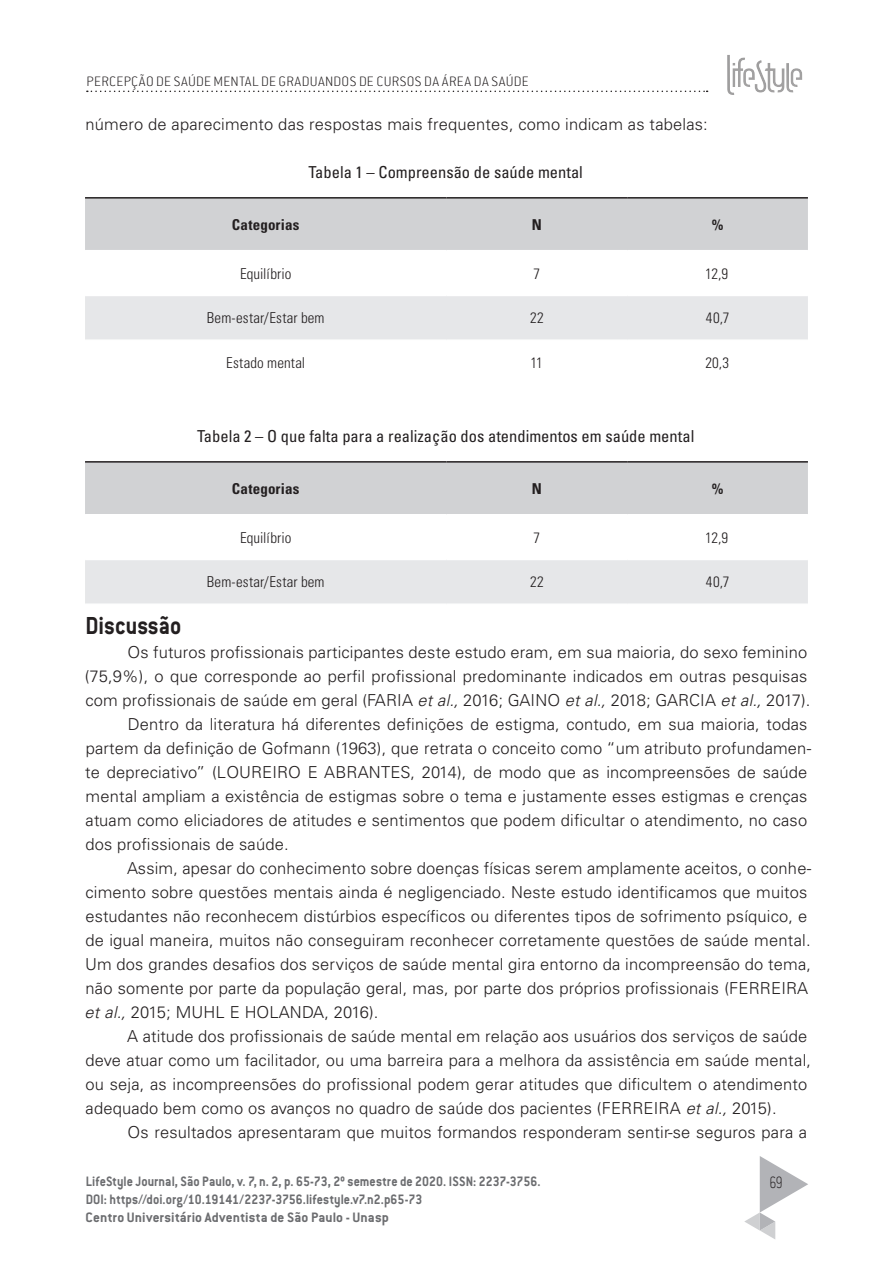
<style>
.page{position:relative;width:893px;height:1263px;background:#fff}
.page>*{position:absolute;margin:0;border:0;box-sizing:border-box;transform-origin:0 0}
.T2{font:700 27px "Conduit ITC Std";color:#231f20;scale:.9 1}
.t1{font:200 18px "Conduit ITC Std";color:#231f20;scale:.75 1}
.CORPO{font:300 16.5px/24px "Univers LT Std";letter-spacing:.01em;color:#231f20}
.Legenda{font:condensed 16.5px "Univers LT Std";color:#231f20}
.t2{font:700 15px/18px "Conduit ITC Std";letter-spacing:.005em;color:#6c6d70;scale:.91 1}
.Celula{font:300 condensed 15px "Univers LT Std";letter-spacing:.01em;color:#231f20}
.t3{font:200 15px "Conduit ITC Std";letter-spacing:.02em;color:#231f20}
.Cabeçalho{font:700 condensed 15px "Univers LT Std";letter-spacing:.01em;color:#231f20}
.s1{font-style:italic}
</style>
<div class="page">
<svg style="left:744px;top:1156px;width:64px;height:83px"></svg>
<svg style="left:87px;top:91px;width:621px;height:1px"></svg>
<div style="left:727px;top:54px;width:77px;height:43px;background:#231f20;opacity:.75"></div>
<div style="left:85px;top:199px;width:723px;height:51px;background:#d1d2d4"></div>
<div style="left:85px;top:296px;width:723px;height:43px;background:#e6e7e9"></div>
<hr style="left:85px;top:197px;width:361px;height:2px;background:#231f20">
<hr style="left:446px;top:197px;width:181px;height:2px;background:#231f20">
<hr style="left:627px;top:197px;width:181px;height:2px;background:#231f20">
<svg style="left:85px;top:463px;width:723px;height:140px"></svg>
<hr style="left:85px;top:514px;width:361px;height:1px;background:#fff">
<hr style="left:446px;top:514px;width:181px;height:1px;background:#fff">
<hr style="left:627px;top:514px;width:181px;height:1px;background:#fff">
<hr style="left:85px;top:559px;width:361px;height:1px;background:#fff">
<hr style="left:446px;top:559px;width:181px;height:1px;background:#fff">
<hr style="left:627px;top:559px;width:181px;height:1px;background:#fff">
<hr style="left:85px;top:461px;width:361px;height:2px;background:#231f20">
<hr style="left:446px;top:461px;width:181px;height:2px;background:#231f20">
<hr style="left:627px;top:461px;width:181px;height:2px;background:#231f20">
<p class="t3" style="left:87px;top:73px;width:443px">PERCEPÇÃO DE SAÚDE MENTAL DE GRADUANDOS DE CURSOS DA ÁREA DA SAÚDE</p>
<p class="CORPO" style="left:86px;top:112px;width:624px">número de aparecimento das respostas mais frequentes, como indicam as tabelas:</p>
<p class="Legenda" style="left:308px;top:162px;width:276px">Tabela 1 – Compreensão de saúde mental</p>
<p class="Cabeçalho" style="left:232px;top:215px;width:69px">Categorias</p>
<p class="Cabeçalho" style="left:532px;top:215px;width:12px">N</p>
<p class="Cabeçalho" style="left:712px;top:215px;width:13px">%</p>
<p class="Celula" style="left:240px;top:264px;width:53px">Equilíbrio</p>
<p class="Celula" style="left:533px;top:264px;width:8px">7</p>
<p class="Celula" style="left:705px;top:264px;width:25px">12,9</p>
<p class="Celula" style="left:207px;top:309px;width:119px">Bem-estar/Estar bem</p>
<p class="Celula" style="left:530px;top:309px;width:15px">22</p>
<p class="Celula" style="left:706px;top:309px;width:25px">40,7</p>
<p class="Celula" style="left:226px;top:354px;width:81px">Estado mental</p>
<p class="Celula" style="left:531px;top:354px;width:14px">11</p>
<p class="Celula" style="left:705px;top:354px;width:25px">20,3</p>
<p class="Legenda" style="left:197px;top:426px;width:499px">Tabela 2 – O que falta para a realização dos atendimentos em saúde mental</p>
<p class="Cabeçalho" style="left:232px;top:479px;width:69px">Categorias</p>
<p class="Cabeçalho" style="left:532px;top:479px;width:12px">N</p>
<p class="Cabeçalho" style="left:712px;top:479px;width:13px">%</p>
<p class="Celula" style="left:240px;top:528px;width:53px">Equilíbrio</p>
<p class="Celula" style="left:533px;top:528px;width:8px">7</p>
<p class="Celula" style="left:705px;top:528px;width:25px">12,9</p>
<p class="Celula" style="left:207px;top:573px;width:119px">Bem-estar/Estar bem</p>
<p class="Celula" style="left:530px;top:573px;width:15px">22</p>
<p class="Celula" style="left:706px;top:573px;width:25px">40,7</p>
<p class="T2" style="left:85px;top:610px;width:108px">Discussão</p>
<p class="CORPO" style="left:85px;top:640px;width:727px;text-indent:43px">Os futuros profissionais participantes deste estudo eram, em sua maioria, do sexo feminino (75,9%), o que corresponde ao perfil profissional predominante indicados em outras pesquisas com profissionais de saúde em geral (FARIA <span class="s1">et al.,</span> 2016; GAINO <span class="s1">et al.,</span> 2018; GARCIA <span class="s1">et al.,</span> 2017).</p>
<p class="CORPO" style="left:85px;top:712px;width:727px;text-indent:43px">Dentro da literatura há diferentes definições de estigma, contudo, em sua maioria, todas partem da definição de Gofmann (1963), que retrata o conceito como “um atributo profundamen&shy;te depreciativo” (LOUREIRO E ABRANTES, 2014), de modo que as incompreensões de saúde mental ampliam a existência de estigmas sobre o tema e justamente esses estigmas e crenças atuam como eliciadores de atitudes e sentimentos que podem dificultar o atendimento, no caso dos profissionais de saúde.</p>
<p class="CORPO" style="left:85px;top:856px;width:728px;text-indent:42px">Assim, apesar do conhecimento sobre doenças físicas serem amplamente aceitos, o conhe&shy;cimento sobre questões mentais ainda é negligenciado. Neste estudo identificamos que muitos estudantes não reconhecem distúrbios específicos ou diferentes tipos de sofrimento psíquico, e de igual maneira, muitos não conseguiram reconhecer corretamente questões de saúde mental.<br>Um dos grandes desafios dos serviços de saúde mental gira entorno da incompreensão do tema, não somente por parte da população geral, mas, por parte dos próprios profissionais (FERREIRA <span class="s1">et al.,</span> 2015; MUHL E HOLANDA, 2016).</p>
<p class="CORPO" style="left:85px;top:1024px;width:727px;text-indent:42px">A atitude dos profissionais de saúde mental em relação aos usuários dos serviços de saúde deve atuar como um facilitador, ou uma barreira para a melhora da assistência em saúde mental, ou seja, as incompreensões do profissional podem gerar atitudes que dificultem o atendimento adequado bem como os avanços no quadro de saúde dos pacientes (FERREIRA <span class="s1">et al.,</span> 2015).</p>
<p class="CORPO" style="left:127px;top:1120px;width:681px">Os resultados apresentaram que muitos formandos responderam sentir-se seguros para a</p>
<p class="t2" style="left:86px;top:1171px;width:501px">LifeStyle Journal, São Paulo, v. 7, n. 2, p. 65-73, 2º semestre de 2020. ISSN: 2237-3756.<br>DOI: https//doi.org/10.19141/2237-3756.lifestyle.v7.n2.p65-73<br>Centro Universitário Adventista de São Paulo - Unasp</p>
<p class="t1" style="left:769px;top:1172px;width:19px">69</p>
</div>
